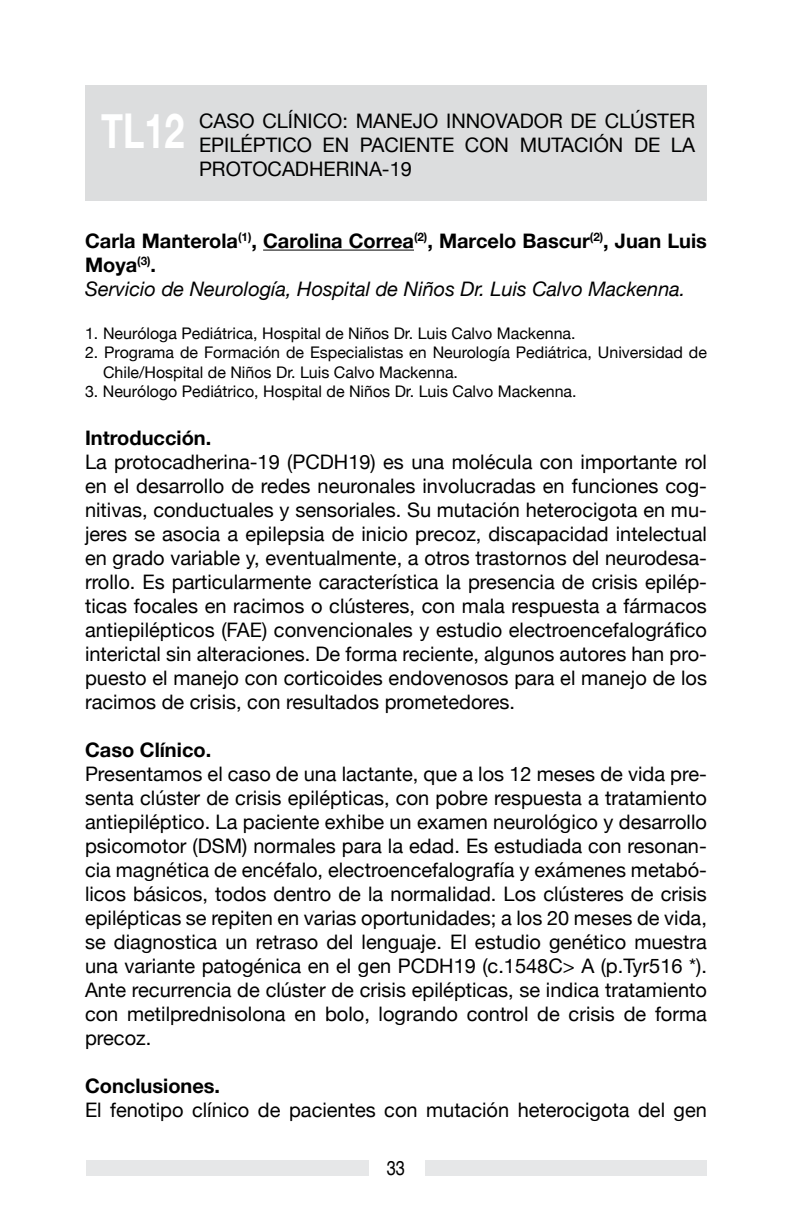
<style>
.page{position:relative;width:792px;height:1224px;background:#fff}
.page>*{position:absolute;margin:0;border:0;box-sizing:border-box;transform-origin:0 0}
.t1{font:700 48px "Helvetica Neue";color:#fff;scale:.75 1}
.t2{font:20px/24px "Helvetica Neue";color:#000;text-align:justify}
.t3{font:700 20px/24px "Helvetica Neue";color:#000}
.t4{font:condensed 20px "Helvetica";color:#000}
.t5{font:16px/19.2px "Helvetica Neue";color:#000}
.s1{font-weight:400;font-style:italic}
</style>
<div class="page">
<div style="left:86px;top:1160px;width:283px;height:16px;background:#e6e7e8"></div>
<div style="left:425px;top:1160px;width:281px;height:16px;background:#e6e7e8"></div>
<div style="left:85px;top:85px;width:622px;height:116px;background:#dcddde"></div>
<hr style="left:263px;top:250px;width:151px;height:1px;background:#000">
<h1 class="t1" style="left:101px;top:94px;width:113px">TL12</h1>
<p class="t2" style="left:199px;top:110px;width:498px">CASO CLÍNICO: MANEJO INNOVADOR DE CLÚSTER EPILÉPTICO EN PACIENTE CON MUTACIÓN DE LA PROTOCADHERINA-19</p>
<p class="t3" style="left:85px;top:229px;width:623px">Carla Manterola<sup>(1)</sup>, Carolina Correa<sup>(2)</sup>, Marcelo Bascur<sup>(2)</sup>, Juan Luis<br>Moya<sup>(3)</sup>.<br><span class="s1">Servicio de Neurología, Hospital de Niños Dr. Luis Calvo Mackenna.</span></p>
<p class="t5" style="left:85px;top:325px;width:492px">1. Neuróloga Pediátrica, Hospital de Niños Dr. Luis Calvo Mackenna.</p>
<p class="t5" style="left:103px;top:344px;width:605px;text-indent:-18px">2. Programa de Formación de Especialistas en Neurología Pediátrica, Universidad de<br>Chile/Hospital de Niños Dr. Luis Calvo Mackenna.</p>
<p class="t5" style="left:85px;top:383px;width:493px">3. Neurólogo Pediátrico, Hospital de Niños Dr. Luis Calvo Mackenna.</p>
<p class="t3" style="left:85px;top:426px;width:128px">Introducción.</p>
<p class="t2" style="left:85px;top:451px;width:623px">La protocadherina-19 (PCDH19) es una molécula con importante rol en el desarrollo de redes neuronales involucradas en funciones cog&shy;nitivas, conductuales y sensoriales. Su mutación heterocigota en mu&shy;jeres se asocia a epilepsia de inicio precoz, discapacidad intelectual en grado variable y, eventualmente, a otros trastornos del neurodesa&shy;rrollo. Es particularmente característica la presencia de crisis epilép&shy;ticas focales en racimos o clústeres, con mala respuesta a fármacos antiepilépticos (FAE) convencionales y estudio electroencefalográfico interictal sin alteraciones. De forma reciente, algunos autores han pro&shy;puesto el manejo con corticoides endovenosos para el manejo de los racimos de crisis, con resultados prometedores.</p>
<p class="t3" style="left:85px;top:738px;width:128px">Caso Clínico.</p>
<p class="t2" style="left:85px;top:763px;width:623px">Presentamos el caso de una lactante, que a los 12 meses de vida pre&shy;senta clúster de crisis epilépticas, con pobre respuesta a tratamiento antiepiléptico. La paciente exhibe un examen neurológico y desarrollo psicomotor (DSM) normales para la edad. Es estudiada con resonan&shy;cia magnética de encéfalo, electroencefalografía y exámenes metabó&shy;licos básicos, todos dentro de la normalidad. Los clústeres de crisis epilépticas se repiten en varias oportunidades; a los 20 meses de vida, se diagnostica un retraso del lenguaje. El estudio genético muestra una variante patogénica en el gen PCDH19 (c.1548C&gt; A (p.Tyr516 *).<br>Ante recurrencia de clúster de crisis epilépticas, se indica tratamiento con metilprednisolona en bolo, logrando control de crisis de forma precoz.</p>
<p class="t3" style="left:85px;top:1074px;width:137px">Conclusiones.</p>
<p class="t2" style="left:85px;top:1099px;width:623px">El fenotipo clínico de pacientes con mutación heterocigota del gen</p>
<p class="t4" style="left:387px;top:1156px;width:20px">33</p>
</div>
